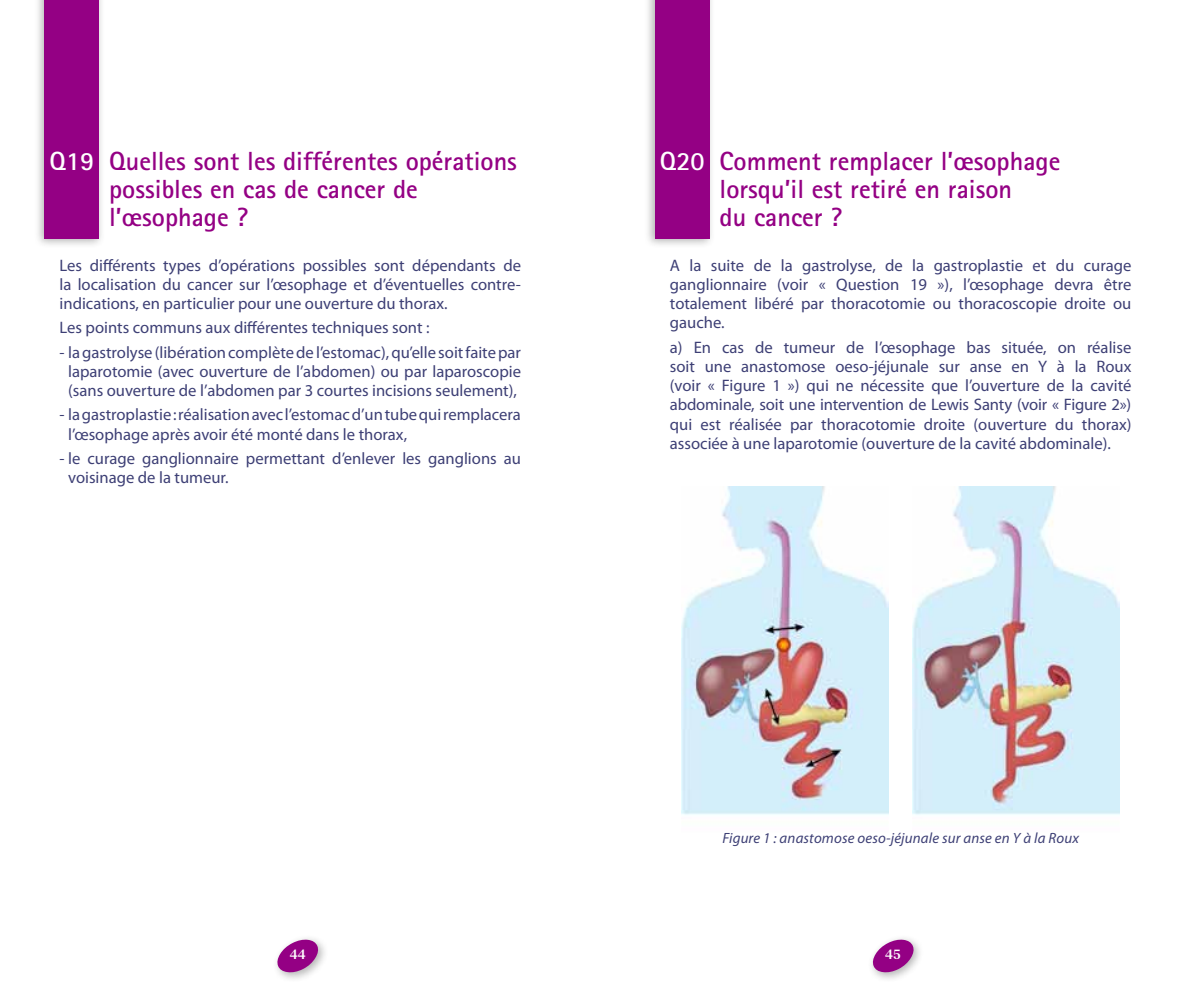
<style>
.page{position:relative;width:1191px;height:993px;background:#fff}
.page>*{position:absolute;margin:0;border:0;box-sizing:border-box;transform-origin:0 0}
.t1{font:700 26.25px/28px "Rotis Sans Serif";color:#940084}
.t2{font:700 26.25px "Rotis Sans Serif";color:#fff}
.t3{font:16.62px/19.2px "Myriad Pro";color:#3d3f75;text-align:justify}
.t4{font:italic 14.88px "Myriad Pro";letter-spacing:.01em;color:#3d3f75}
.t5{font:700 14px "URW Imperial T";color:#fff}
</style>
<div class="page">
<div style="left:271px;top:933px;width:57px;height:48px;background:#000;opacity:.3"></div>
<svg style="left:277px;top:938px;width:42px;height:34px"></svg>
<div style="left:866px;top:933px;width:57px;height:48px;background:#000;opacity:.3"></div>
<svg style="left:872px;top:938px;width:42px;height:34px"></svg>
<div style="left:34px;top:0;width:71px;height:249px;background:#000;opacity:.3"></div>
<div style="left:45px;top:0;width:54px;height:238px;background:#940084"></div>
<div style="left:644px;top:0;width:72px;height:249px;background:#000;opacity:.3"></div>
<div style="left:655px;top:0;width:54px;height:238px;background:#940084"></div>
<img style="left:682px;top:486px;width:207px;height:329px">
<img style="left:912px;top:486px;width:207px;height:329px">
<h1 class="t1" style="left:109px;top:146px;width:409px">Quelles sont les différentes opérations possibles en cas de cancer de l’œsophage ?</h1>
<h1 class="t1" style="left:719px;top:146px;width:342px">Comment remplacer l’œsophage lorsqu’il est retiré en raison<br>du cancer ?</h1>
<h1 class="t2" style="left:50px;top:144px;width:46px">Q19</h1>
<h1 class="t2" style="left:660px;top:144px;width:46px">Q20</h1>
<p class="t3" style="left:60px;top:255px;width:463px">Les différents types d’opérations possibles sont dépendants de la localisation du cancer sur l’œsophage et d’éventuelles contre&shy;indications, en particulier pour une ouverture du thorax.</p>
<p class="t3" style="left:60px;top:318px;width:371px">Les points communs aux différentes techniques sont :</p>
<p class="t3" style="left:60px;top:342px;width:463px;text-align:center">- la gastrolyse (libération complète de l’estomac), qu’elle soit faite par laparotomie (avec ouverture de l’abdomen) ou par laparoscopie (sans ouverture de l’abdomen par 3 courtes incisions seulement),</p>
<p class="t3" style="left:68px;top:405px;width:454px;text-indent:-9px">- la gastroplastie : réalisation avec l’estomac d’un tube qui remplacera l’œsophage après avoir été monté dans le thorax,</p>
<p class="t3" style="left:68px;top:448px;width:454px;text-indent:-9px">- le curage ganglionnaire permettant d’enlever les ganglions au voisinage de la tumeur.</p>
<p class="t3" style="left:670px;top:255px;width:463px">A la suite de la gastrolyse, de la gastroplastie et du curage ganglionnaire (voir « Question 19 »), l’œsophage devra être totalement libéré par thoracotomie ou thoracoscopie droite ou gauche.</p>
<p class="t3" style="left:670px;top:337px;width:463px">a) En cas de tumeur de l’œsophage bas située, on réalise soit une anastomose oeso-jéjunale sur anse en Y à la Roux (voir « Figure 1 ») qui ne nécessite que l’ouverture de la cavité abdominale, soit une intervention de Lewis Santy (voir « Figure 2») qui est réalisée par thoracotomie droite (ouverture du thorax) associée à une laparotomie (ouverture de la cavité abdominale).</p>
<p class="t4" style="left:722px;top:828px;width:358px">Figure 1 : anastomose oeso-jéjunale sur anse en Y à la Roux</p>
<p class="t5" style="left:290px;top:945px;width:17px">44</p>
<p class="t5" style="left:885px;top:945px;width:17px">45</p>
</div>
